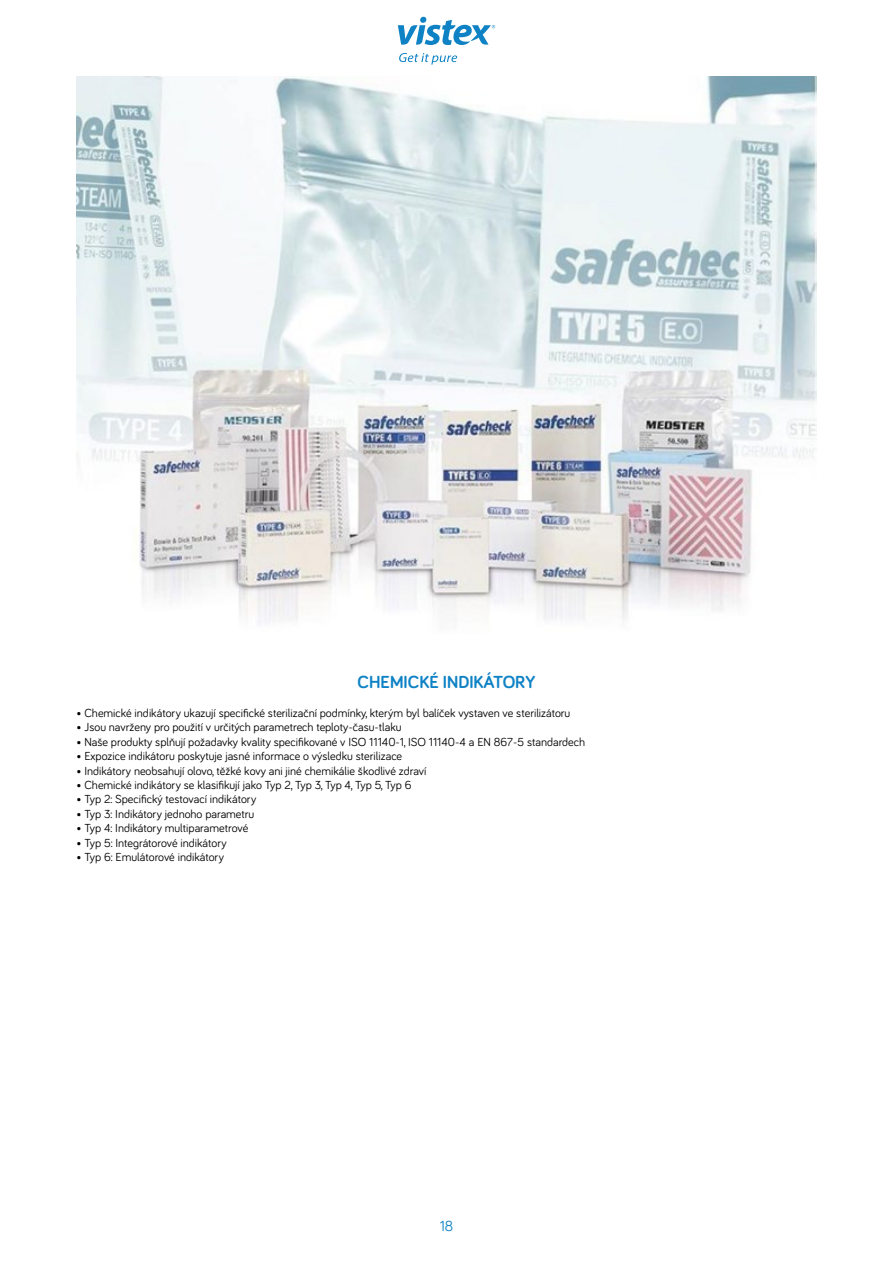
<style>
.page{position:relative;width:893px;height:1263px;background:#fff}
.page>*{position:absolute;margin:0;border:0;box-sizing:border-box;transform-origin:0 0}
.t1{font:700 18px "Bariol";color:#0e82c5}
.t2{font:15px "Bariol";color:#0e82c5}
.t3{font:12px "Bariol";color:#000}
</style>
<div class="page">
<svg style="left:398px;top:17px;width:97px;height:28px"></svg>
<svg style="left:399px;top:53px;width:58px;height:12px"></svg>
<img style="left:77px;top:77px;width:739px;height:547px">
<h1 class="t1" style="left:358px;top:670px;width:179px">CHEMICKÉ INDIKÁTORY</h1>
<p class="t3" style="left:77px;top:705px;width:495px">• Chemické indikátory ukazují specifické sterilizační podmínky, kterým byl balíček vystaven ve sterilizátoru</p>
<p class="t3" style="left:77px;top:719px;width:327px">• Jsou navrženy pro použití v určitých parametrech teploty-času-tlaku</p>
<p class="t3" style="left:77px;top:734px;width:510px">• Naše produkty splňují požadavky kvality specifikované v ISO 11140-1, ISO 11140-4 a EN 867-5 standardech</p>
<p class="t3" style="left:77px;top:748px;width:327px">• Expozice indikátoru poskytuje jasné informace o výsledku sterilizace</p>
<p class="t3" style="left:77px;top:762px;width:351px">• Indikátory neobsahují olovo, těžké kovy ani jiné chemikálie škodlivé zdraví</p>
<p class="t3" style="left:77px;top:777px;width:336px">• Chemické indikátory se klasifikují jako Typ 2, Typ 3, Typ 4, Typ 5, Typ 6</p>
<p class="t3" style="left:77px;top:791px;width:181px">• Typ 2: Specifický testovací indikátory</p>
<p class="t3" style="left:77px;top:806px;width:179px">• Typ 3: Indikátory jednoho parametru</p>
<p class="t3" style="left:77px;top:820px;width:173px">• Typ 4: Indikátory multiparametrové</p>
<p class="t3" style="left:77px;top:834px;width:152px">• Typ 5: Integrátorové indikátory</p>
<p class="t3" style="left:77px;top:849px;width:149px">• Typ 6: Emulátorové indikátory</p>
<p class="t2" style="left:440px;top:1215px;width:15px">18</p>
</div>
